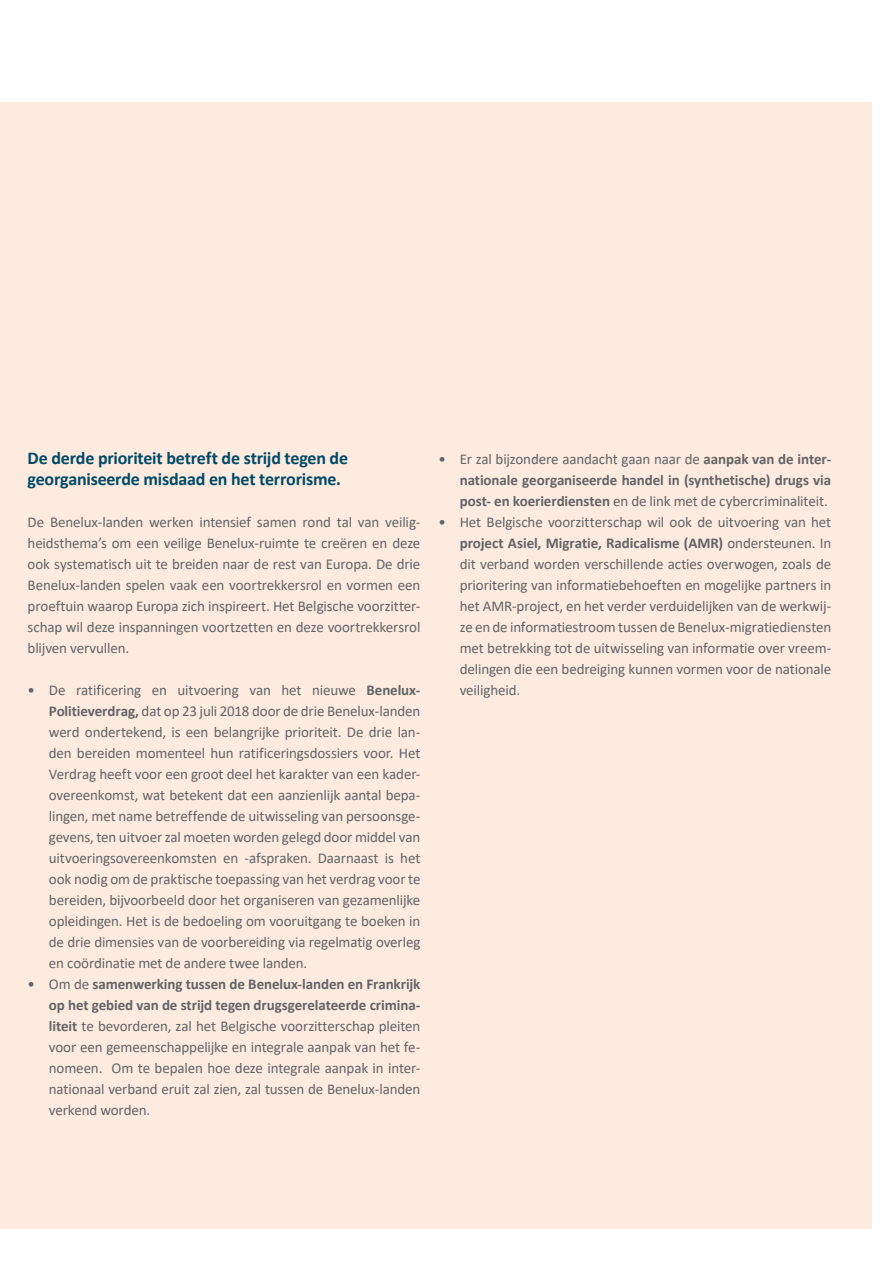
<style>
.page{position:relative;width:893px;height:1263px;background:#fff}
.page>*{position:absolute;margin:0;border:0;box-sizing:border-box;transform-origin:0 0}
.t1{font:700 18px/21px "Calibri";letter-spacing:-.015em;color:#004a69}
.t2{font:15px/21px "Calibri";letter-spacing:-.01em;color:#636466;text-align:justify}
.t3{font:700 15px/21px "Calibri";letter-spacing:-.005em;color:#636466;text-align:justify}
.s1{font-weight:700}
.s2{font-weight:400}
</style>
<div class="page">
<div style="left:0;top:102px;width:872px;height:1127px;background:#feebdf"></div>
<p class="t1" style="left:28px;top:447px;width:322px">De derde prioriteit betreft de strijd tegen de georganiseerde misdaad en het terrorisme.</p>
<p class="t2" style="left:28px;top:511px;width:394px">De Benelux-landen werken intensief samen rond tal van veilig&shy;heidsthema’s om een veilige Benelux-ruimte te creëren en deze ook systematisch uit te breiden naar de rest van Europa. De drie Benelux-landen spelen vaak een voortrekkersrol en vormen een proeftuin waarop Europa zich inspireert. Het Belgische voorzitter&shy;schap wil deze inspanningen voortzetten en deze voortrekkersrol blijven vervullen.</p>
<p class="t2" style="left:49px;top:679px;width:373px;text-indent:-21px">• De ratificering en uitvoering van het nieuwe <span class="s1">Benelux-Politieverdrag,</span> dat op 23 juli 2018 door de drie Benelux-landen werd ondertekend, is een belangrijke prioriteit. De drie lan&shy;den bereiden momenteel hun ratificeringsdossiers voor. Het Verdrag heeft voor een groot deel het karakter van een kader&shy;overeenkomst, wat betekent dat een aanzienlijk aantal bepa&shy;lingen, met name betreffende de uitwisseling van persoonsge&shy;gevens, ten uitvoer zal moeten worden gelegd door middel van uitvoeringsovereenkomsten en -afspraken. Daarnaast is het ook nodig om de praktische toepassing van het verdrag voor te bereiden, bijvoorbeeld door het organiseren van gezamenlijke opleidingen. Het is de bedoeling om vooruitgang te boeken in de drie dimensies van de voorbereiding via regelmatig overleg en coördinatie met de andere twee landen.</p>
<p class="t2" style="left:49px;top:973px;width:373px;text-indent:-21px">• Om de <span class="s1">samenwerking tussen de Benelux-landen en Frankrijk op het gebied van de strijd tegen drugsgerelateerde crimina&shy;liteit</span> te bevorderen, zal het Belgische voorzitterschap pleiten voor een gemeenschappelijke en integrale aanpak van het fe&shy;nomeen. Om te bepalen hoe deze integrale aanpak in inter&shy;nationaal verband eruit zal zien, zal tussen de Benelux-landen verkend worden.</p>
<p class="t3" style="left:460px;top:448px;width:373px;text-indent:-21px"><span class="s2">• Er zal bijzondere aandacht gaan naar de</span> aanpak van de inter&shy;nationale georganiseerde handel in (synthetische) drugs via post- en koerierdiensten <span class="s2">en de link met de cybercriminaliteit.</span></p>
<p class="t2" style="left:460px;top:511px;width:373px;text-indent:-21px">• Het Belgische voorzitterschap wil ook de uitvoering van het <span class="s1">project Asiel, Migratie, Radicalisme (AMR)</span> ondersteunen. In dit verband worden verschillende acties overwogen, zoals de prioritering van informatiebehoeften en mogelijke partners in het AMR-project, en het verder verduidelijken van de werkwij&shy;ze en de informatiestroom tussen de Benelux-migratiediensten met betrekking tot de uitwisseling van informatie over vreem&shy;delingen die een bedreiging kunnen vormen voor de nationale veiligheid.</p>
</div>
